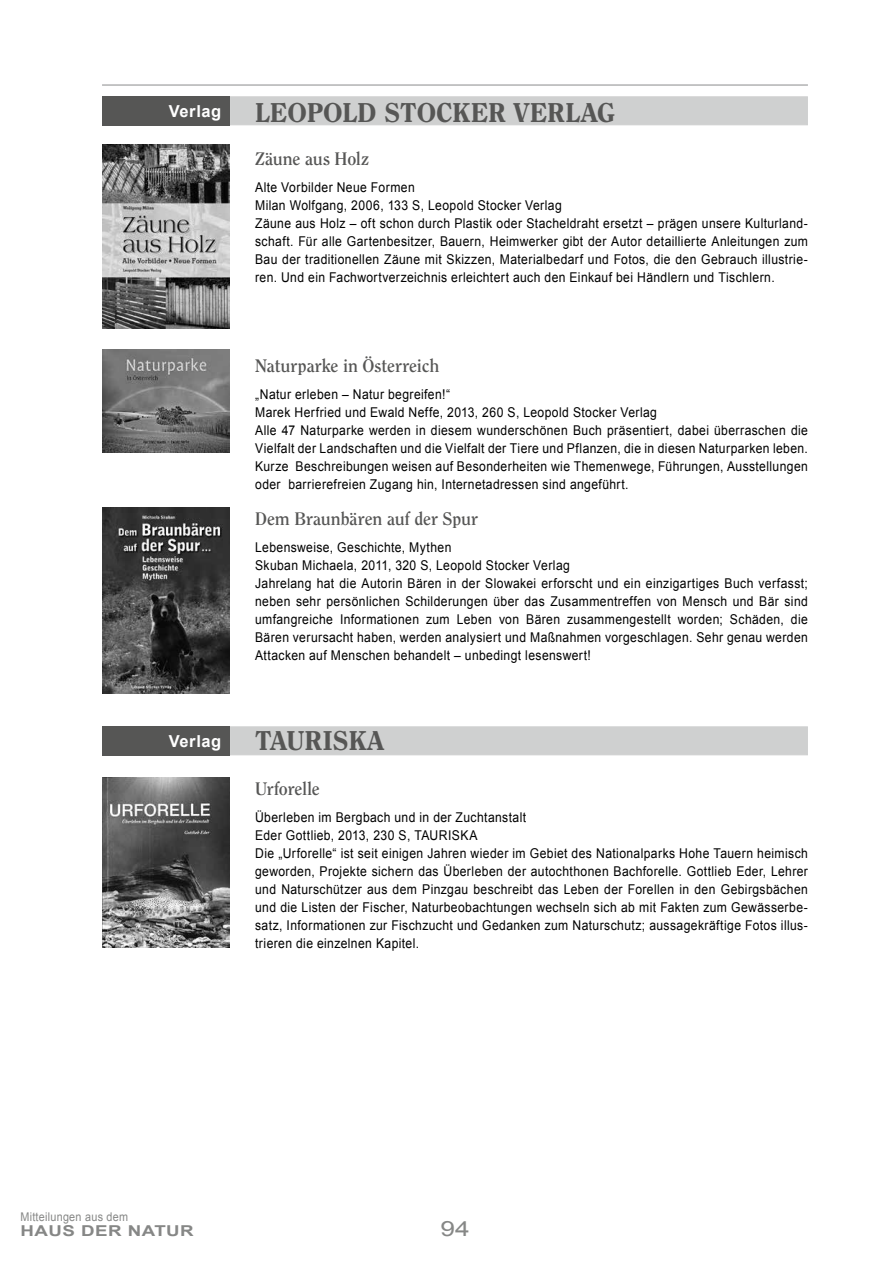
<style>
.page{position:relative;width:893px;height:1263px;background:#fff}
.page>*{position:absolute;margin:0;border:0;box-sizing:border-box;transform-origin:0 0}
.t1{font:800 27px "Clearface Std";letter-spacing:-.01em;color:#565655}
.t2{font:21px "Arial";color:#868786;scale:1.25 1}
.t3{font:700 18px "Clearface Std";letter-spacing:-.01em;color:#565655}
.t4{font:700 16.5px "Arial";letter-spacing:.03em;color:#fff}
.t5{font:700 15px "Arial";letter-spacing:.025em;color:#868786;scale:1.25 1}
.t6{font:13.5px/18px "Arial";letter-spacing:.03em;color:#000;scale:.9 1}
.t7{font:12px "Arial";letter-spacing:.025em;color:#868786;scale:.9 1}
</style>
<div class="page">
<hr style="left:102px;top:84px;width:706px;height:2px;background:#b1b2b3">
<div style="left:230px;top:96px;width:578px;height:29px;background:#cfd0d0;border:1px solid #cfd0d0"></div>
<div style="left:102px;top:96px;width:128px;height:29px;background:#565655"></div>
<div style="left:230px;top:726px;width:578px;height:29px;background:#cfd0d0;border:1px solid #cfd0d0"></div>
<div style="left:102px;top:726px;width:128px;height:29px;background:#565655"></div>
<img style="left:102px;top:145px;width:128px;height:183px">
<img style="left:102px;top:350px;width:128px;height:103px">
<img style="left:102px;top:507px;width:128px;height:187px">
<img style="left:102px;top:777px;width:128px;height:170px">
<p class="t4" style="left:169px;top:100px;width:54px">Verlag</p>
<p class="t4" style="left:169px;top:730px;width:54px">Verlag</p>
<h1 class="t1" style="left:255px;top:96px;width:361px">LEOPOLD STOCKER VERLAG</h1>
<h3 class="t3" style="left:255px;top:148px;width:115px">Zäune aus Holz</h3>
<p class="t6" style="left:255px;top:178px;width:616px">Alte Vorbilder Neue Formen<br>Milan Wolfgang, 2006, 133 S, Leopold Stocker Verlag<br>Zäune aus Holz – oft schon durch Plastik oder Stacheldraht ersetzt – prägen unsere Kulturland&shy;schaft. Für alle Gartenbesitzer, Bauern, Heimwerker gibt der Autor detaillierte Anleitungen zum Bau der traditionellen Zäune mit Skizzen, Materialbedarf und Fotos, die den Gebrauch illustrie&shy;ren. Und ein Fachwortverzeichnis erleichtert auch den Einkauf bei Händlern und Tischlern.</p>
<h3 class="t3" style="left:255px;top:355px;width:186px">Naturparke in Österreich</h3>
<p class="t6" style="left:255px;top:385px;width:616px">„Natur erleben – Natur begreifen!“<br>Marek Herfried und Ewald Neffe, 2013, 260 S, Leopold Stocker Verlag<br>Alle 47 Naturparke werden in diesem wunderschönen Buch präsentiert, dabei überraschen die Vielfalt der Landschaften und die Vielfalt der Tiere und Pflanzen, die in diesen Naturparken leben.<br>Kurze Beschreibungen weisen auf Besonderheiten wie Themenwege, Führungen, Ausstellungen oder barrierefreien Zugang hin, Internetadressen sind angeführt.</p>
<h3 class="t3" style="left:255px;top:508px;width:224px">Dem Braunbären auf der Spur</h3>
<p class="t6" style="left:255px;top:538px;width:616px">Lebensweise, Geschichte, Mythen<br>Skuban Michaela, 2011, 320 S, Leopold Stocker Verlag<br>Jahrelang hat die Autorin Bären in der Slowakei erforscht und ein einzigartiges Buch verfasst; neben sehr persönlichen Schilderungen über das Zusammentreffen von Mensch und Bär sind umfangreiche Informationen zum Leben von Bären zusammengestellt worden; Schäden, die Bären verursacht haben, werden analysiert und Maßnahmen vorgeschlagen. Sehr genau werden Attacken auf Menschen behandelt – unbedingt lesenswert!</p>
<h1 class="t1" style="left:255px;top:724px;width:130px">TAURISKA</h1>
<h3 class="t3" style="left:255px;top:778px;width:66px">Urforelle</h3>
<p class="t6" style="left:255px;top:808px;width:616px">Überleben im Bergbach und in der Zuchtanstalt<br>Eder Gottlieb, 2013, 230 S, TAURISKA<br>Die „Urforelle“ ist seit einigen Jahren wieder im Gebiet des Nationalparks Hohe Tauern heimisch geworden, Projekte sichern das Überleben der autochthonen Bachforelle. Gottlieb Eder, Lehrer und Naturschützer aus dem Pinzgau beschreibt das Leben der Forellen in den Gebirgsbächen und die Listen der Fischer, Naturbeobachtungen wechseln sich ab mit Fakten zum Gewässerbe&shy;satz, Informationen zur Fischzucht und Gedanken zum Naturschutz; aussagekräftige Fotos illus&shy;trieren die einzelnen Kapitel.</p>
<p class="t7" style="left:20px;top:1209px;width:121px">Mitteilungen aus dem</p>
<p class="t5" style="left:20px;top:1221px;width:140px">HAUS DER NATUR</p>
<h2 class="t2" style="left:440px;top:1215px;width:25px">94</h2>
</div>
